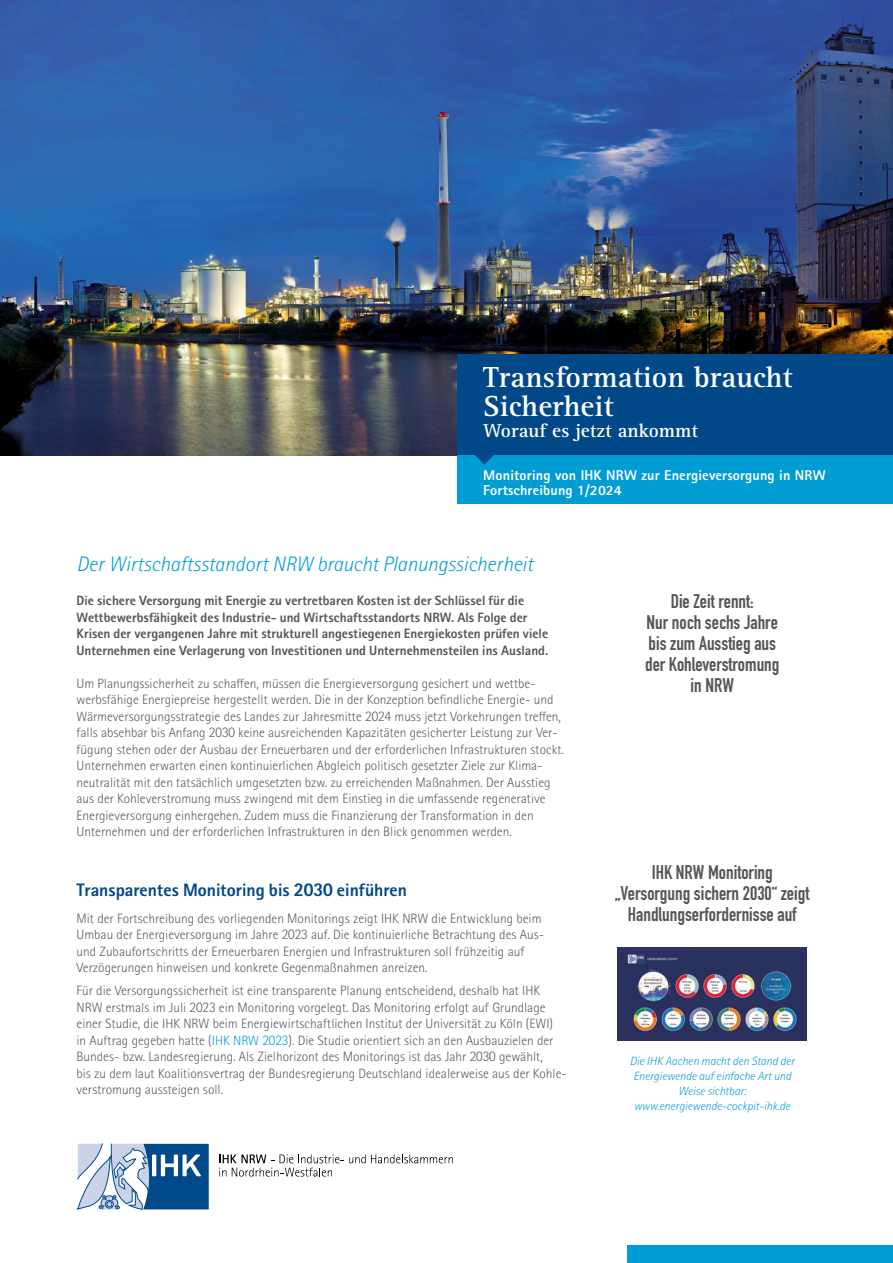
<style>
.page{position:relative;width:893px;height:1263px;background:#fff}
.page>*{position:absolute;margin:0;border:0;box-sizing:border-box;transform-origin:0 0}
.Titel_Bühne_groß{font:700 30px/28.5px "Rotis Serif Std";color:#fff}
.Infobox_Fliesstext{font:italic 300 21px "Rotis II Sans Pro";color:#009dd4}
.t1{font:700 19.5px/21px "DIN Condensed";color:#565655;text-align:center}
.Titel_Bühne_groß-2{font:700 19.5px "Rotis Serif Std";color:#fff}
.Headline_12{font:700 18px "Rotis II Sans Pro";color:#004888}
.t2{font:800 14.25px "Rotis Sans Serif Std";letter-spacing:.01em;color:#fff}
.Fließtext{font:300 13.5px/16.5px "Rotis II Sans Pro";color:#565655}
.Fließtext-2{font:700 13.5px/16.5px "Rotis II Sans Pro";color:#565655}
.Headline_12-2{font:300 13.5px/16.5px "Rotis II Sans Pro";color:#565655}
.Ansprechpartner{font:italic 300 12px/15px "Rotis II Sans Pro";color:#009dd4;text-align:center}
.s1{color:#009dd4}
</style>
<div class="page">
<div style="left:627px;top:1246px;width:266px;height:17px;background:#009dd4"></div>
<img style="left:0;top:0;width:893px;height:455px">
<div style="left:457px;top:355px;width:436px;height:100px;background:#004888"></div>
<div style="left:457px;top:455px;width:436px;height:48px;background:#009dd4"></div>
<svg style="left:475px;top:455px;width:19px;height:10px"></svg>
<img style="left:617px;top:947px;width:190px;height:93px">
<svg style="left:77px;top:1143px;width:132px;height:67px"></svg>
<svg style="left:219px;top:1154px;width:234px;height:22px"></svg>
<p class="Titel_Bühne_groß" style="left:483px;top:364px;width:311px">Transformation braucht<br>Sicherheit</p>
<p class="Titel_Bühne_groß-2" style="left:483px;top:419px;width:216px">Worauf es jetzt ankommt</p>
<p class="t2" style="left:483px;top:466px;width:344px">Monitoring von IHK NRW zur Energieversorgung in NRW</p>
<p class="t2" style="left:483px;top:481px;width:140px">Fortschreibung 1/2024</p>
<p class="Infobox_Fliesstext" style="left:77px;top:552px;width:458px">Der Wirtschaftsstandort NRW braucht Planungssicherheit</p>
<p class="Fließtext-2" style="left:77px;top:592px;width:473px">Die sichere Versorgung mit Energie zu vertretbaren Kosten ist der Schlüssel für die Wettbewerbsfähigkeit des Industrie- und Wirtschaftsstandorts NRW. Als Folge der Krisen der vergangenen Jahre mit strukturell angestiegenen Energiekosten prüfen viele Unternehmen eine Verlagerung von Investitionen und Unternehmensteilen ins Ausland.</p>
<p class="Fließtext" style="left:77px;top:675px;width:489px">Um Planungssicherheit zu schaffen, müssen die Energieversorgung gesichert und wettbe&shy;werbsfähige Energiepreise hergestellt werden. Die in der Konzeption befindliche Energie- und Wärmeversorgungsstrategie des Landes zur Jahresmitte 2024 muss jetzt Vorkehrungen treffen, falls absehbar bis Anfang 2030 keine ausreichenden Kapazitäten gesicherter Leistung zur Ver&shy;fügung stehen oder der Ausbau der Erneuerbaren und der erforderlichen Infrastrukturen stockt.<br>Unternehmen erwarten einen kontinuierlichen Abgleich politisch gesetzter Ziele zur Klima&shy;neutralität mit den tatsächlich umgesetzten bzw. zu erreichenden Maßnahmen. Der Ausstieg aus der Kohleverstromung muss zwingend mit dem Einstieg in die umfassende regenerative Energieversorgung einhergehen. Zudem muss die Finanzierung der Transformation in den Unternehmen und der erforderlichen Infrastrukturen in den Blick genommen werden.</p>
<p class="Headline_12" style="left:77px;top:879px;width:332px">Transparentes Monitoring bis 2030 einführen</p>
<p class="Headline_12-2" style="left:77px;top:910px;width:469px">Mit der Fortschreibung des vorliegenden Monitorings zeigt IHK NRW die Entwicklung beim Umbau der Energieversorgung im Jahre 2023 auf. Die kontinuierliche Betrachtung des Aus&shy;und Zubaufortschritts der Erneuerbaren Energien und Infrastrukturen soll frühzeitig auf Verzögerungen hinweisen und konkrete Gegenmaßnahmen anreizen.</p>
<p class="Fließtext" style="left:77px;top:983px;width:492px">Für die Versorgungssicherheit ist eine transparente Planung entscheidend, deshalb hat IHK NRW erstmals im Juli 2023 ein Monitoring vorgelegt. Das Monitoring erfolgt auf Grundlage einer Studie, die IHK NRW beim Energiewirtschaftlichen Institut der Universität zu Köln (EWI)<br>in Auftrag gegeben hatte (<span class="s1">IHK NRW 2023</span>). Die Studie orientiert sich an den Ausbauzielen der Bundes- bzw. Landesregierung. Als Zielhorizont des Monitorings ist das Jahr 2030 gewählt,<br>bis zu dem laut Koalitionsvertrag der Bundesregierung Deutschland idealerweise aus der Kohle&shy;verstromung aussteigen soll.</p>
<h3 class="t1" style="left:645px;top:591px;width:136px">Die Zeit rennt:<br>Nur noch sechs Jahre bis zum Ausstieg aus der Kohleverstromung in NRW</h3>
<h3 class="t1" style="left:615px;top:862px;width:196px">IHK NRW Monitoring „Versorgung sichern 2030“ zeigt<br>Handlungserfordernisse auf</h3>
<p class="Ansprechpartner" style="left:630px;top:1053px;width:167px">Die IHK Aachen macht den Stand der<br>Energiewende auf einfache Art und<br>Weise sichtbar:</p>
<p class="Ansprechpartner" style="left:634px;top:1098px;width:158px">www.energiewende-cockpit-ihk.de</p>
</div>
